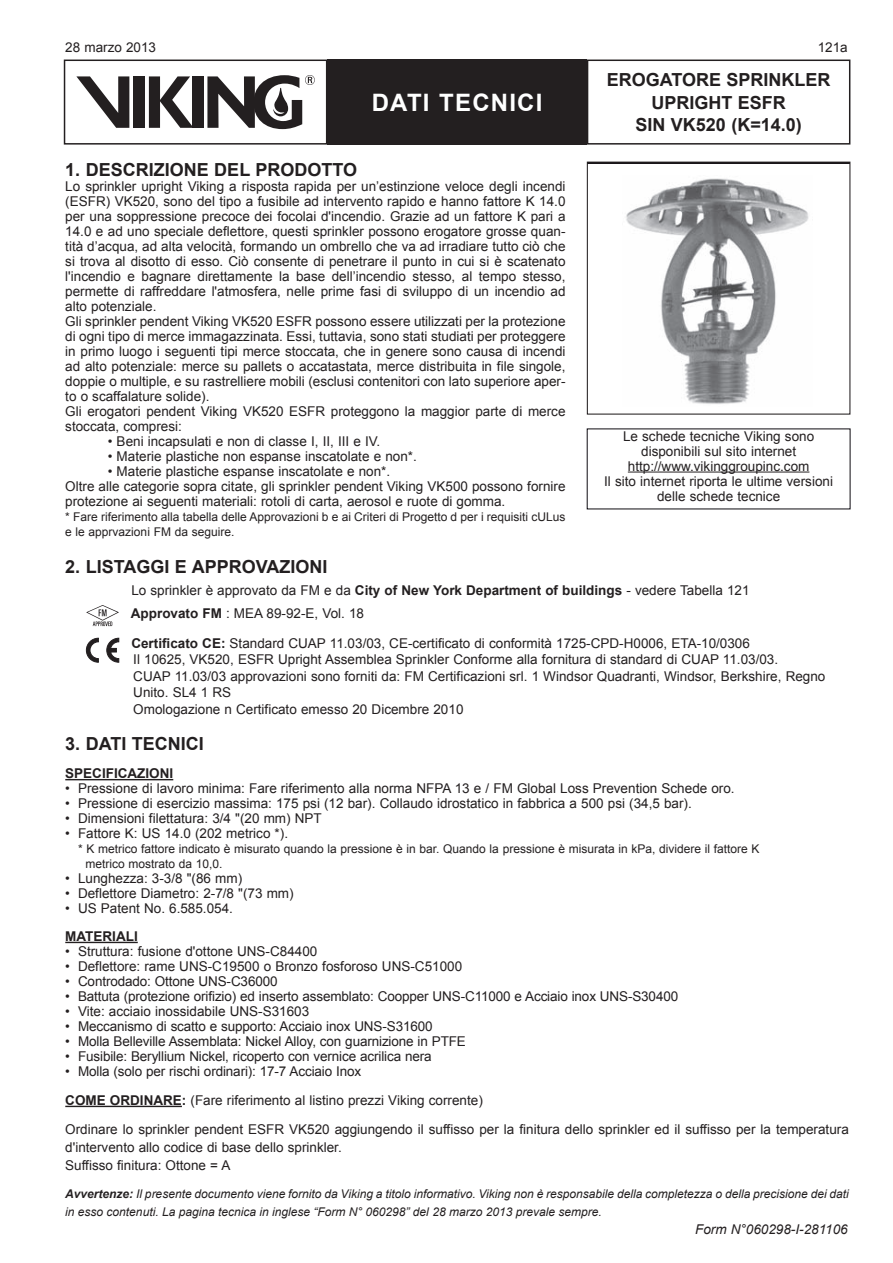
<style>
.page{position:relative;width:893px;height:1263px;background:#fff}
.page>*{position:absolute;margin:0;border:0;box-sizing:border-box;transform-origin:0 0}
.t1{font:700 24px "Arial";letter-spacing:.05em;color:#fff}
.heading_2{font:700 18px/22.5px "Arial";color:#231f20;text-align:center}
.t2{font:700 17.25px "Arial";color:#1a161a}
.body{font:13.5px/15px "Arial";color:#231f20}
.List_Bullet{font:13.5px/16.5px "Arial";color:#231f20}
.Indented_letter{font:13.5px "Arial";color:#231f20}
.heading_2-2{font:13.5px "Arial";color:#231f20}
.heading_2-3{font:700 13.5px "Arial";color:#231f20}
.t3{font:italic 13.5px "Arial";color:#231f20}
.t4{font:italic 12px/18px "Arial";color:#231f20}
.List_Bullet-2{font:12px/15px "Arial";color:#231f20}
.body-2{font:12px/15px "Arial";color:#231f20}
.s1{font-weight:700}
</style>
<div class="page">
<div style="left:587px;top:60px;width:263px;height:85px;border:2px solid #231f20"></div>
<div style="left:327px;top:60px;width:260px;height:85px;background:#231f20"></div>
<div style="left:192px;top:76px;width:11px;height:52px;background:#231f20"></div>
<div style="left:134px;top:76px;width:11px;height:52px;background:#231f20"></div>
<svg style="left:149px;top:76px;width:43px;height:52px"></svg>
<svg style="left:76px;top:76px;width:53px;height:52px"></svg>
<svg style="left:207px;top:75px;width:108px;height:54px"></svg>
<div style="left:64px;top:60px;width:263px;height:85px;border:2px solid #231f20"></div>
<hr style="left:65px;top:779px;width:108px;height:1px;background:#231f20">
<hr style="left:65px;top:942px;width:73px;height:1px;background:#231f20">
<hr style="left:65px;top:1106px;width:117px;height:1px;background:#231f20">
<img style="left:626px;top:178px;width:183px;height:226px">
<div style="left:587px;top:162px;width:263px;height:253px;border:1px solid #231f20"></div>
<hr style="left:628px;top:471px;width:181px;height:1px;background:#231f20">
<svg style="left:86px;top:605px;width:33px;height:21px"></svg>
<svg style="left:86px;top:638px;width:12px;height:24px"></svg>
<svg style="left:107px;top:638px;width:12px;height:24px"></svg>
<p class="body" style="left:65px;top:40px;width:92px">28 marzo 2013</p>
<p class="body" style="left:818px;top:40px;width:32px">121a</p>
<p class="t1" style="left:372px;top:86px;width:172px">DATI TECNICI</p>
<p class="heading_2" style="left:607px;top:69px;width:225px">EROGATORE SPRINKLER<br>UPRIGHT ESFR</p>
<p class="heading_2" style="left:635px;top:114px;width:168px">SIN VK520 (K=14.0)</p>
<p class="heading_2" style="left:65px;top:159px;width:293px">1. DESCRIZIONE DEL PRODOTTO</p>
<p class="body" style="left:65px;top:179px;width:502px;text-align:justify">Lo sprinkler upright Viking a risposta rapida per un’estinzione veloce degli incendi (ESFR) VK520, sono del tipo a fusibile ad intervento rapido e hanno fattore K 14.0 per una soppressione precoce dei focolai d'incendio. Grazie ad un fattore K pari a 14.0 e ad uno speciale deflettore, questi sprinkler possono erogatore grosse quan&shy;tità d’acqua, ad alta velocità, formando un ombrello che va ad irradiare tutto ciò che si trova al disotto di esso. Ciò consente di penetrare il punto in cui si è scatenato l'incendio e bagnare direttamente la base dell’incendio stesso, al tempo stesso, permette di raffreddare l'atmosfera, nelle prime fasi di sviluppo di un incendio ad alto potenziale.</p>
<p class="body" style="left:65px;top:314px;width:502px;text-align:justify">Gli sprinkler pendent Viking VK520 ESFR possono essere utilizzati per la protezione di ogni tipo di merce immagazzinata. Essi, tuttavia, sono stati studiati per proteggere in primo luogo i seguenti tipi merce stoccata, che in genere sono causa di incendi ad alto potenziale: merce su pallets o accatastata, merce distribuita in file singole, doppie o multiple, e su rastrelliere mobili (esclusi contenitori con lato superiore aper&shy;to o scaffalature solide).</p>
<p class="body" style="left:65px;top:404px;width:502px">Gli erogatori pendent Viking VK520 ESFR proteggono la maggior parte di merce stoccata, compresi:</p>
<p class="body" style="left:108px;top:434px;width:274px">• Beni incapsulati e non di classe I, II, III e IV.</p>
<p class="body" style="left:108px;top:449px;width:311px">• Materie plastiche non espanse inscatolate e non*.</p>
<p class="body" style="left:108px;top:464px;width:284px">• Materie plastiche espanse inscatolate e non*.</p>
<p class="body" style="left:65px;top:479px;width:502px">Oltre alle categorie sopra citate, gli sprinkler pendent Viking VK500 possono fornire protezione ai seguenti materiali: rotoli di carta, aerosol e ruote di gomma.</p>
<p class="body-2" style="left:65px;top:510px;width:502px">* Fare riferimento alla tabella delle Approvazioni b e ai Criteri di Progetto d per i requisiti cULus e le apprvazioni FM da seguire.</p>
<p class="heading_2" style="left:65px;top:556px;width:264px">2. LISTAGGI E APPROVAZIONI</p>
<p class="List_Bullet" style="left:131px;top:582px;width:620px">Lo sprinkler è approvato da FM e da <span class="s1">City of New York Department of buildings</span> - vedere Tabella 121</p>
<p class="List_Bullet" style="left:131px;top:605px;width:235px"><span class="s1">Approvato FM</span> : MEA 89-92-E, Vol. 18</p>
<p class="List_Bullet" style="left:131px;top:635px;width:620px"><span class="s1">Certificato CE:</span> Standard CUAP 11.03/03, CE-certificato di conformità 1725-CPD-H0006, ETA-10/0306</p>
<p class="List_Bullet" style="left:133px;top:651px;width:646px">Il 10625, VK520, ESFR Upright Assemblea Sprinkler Conforme alla fornitura di standard di CUAP 11.03/03.</p>
<p class="List_Bullet" style="left:133px;top:668px;width:694px">CUAP 11.03/03 approvazioni sono forniti da: FM Certificazioni srl. 1 Windsor Quadranti, Windsor, Berkshire, Regno<br>Unito. SL4 1 RS</p>
<p class="List_Bullet" style="left:133px;top:701px;width:332px">Omologazione n Certificato emesso 20 Dicembre 2010</p>
<p class="heading_2" style="left:65px;top:733px;width:140px">3. DATI TECNICI</p>
<p class="heading_2-3" style="left:65px;top:764px;width:110px">SPECIFICAZIONI</p>
<p class="List_Bullet" style="left:65px;top:780px;width:671px">• Pressione di lavoro minima: Fare riferimento alla norma NFPA 13 e / FM Global Loss Prevention Schede oro.</p>
<p class="List_Bullet" style="left:65px;top:795px;width:628px">• Pressione di esercizio massima: 175 psi (12 bar). Collaudo idrostatico in fabbrica a 500 psi (34,5 bar).</p>
<p class="List_Bullet" style="left:65px;top:810px;width:258px">• Dimensioni filettatura: 3/4 "(20 mm) NPT</p>
<p class="List_Bullet" style="left:65px;top:825px;width:224px">• Fattore K: US 14.0 (202 metrico *).</p>
<p class="List_Bullet-2" style="left:85px;top:842px;width:676px;text-indent:-7px">* K metrico fattore indicato è misurato quando la pressione è in bar. Quando la pressione è misurata in kPa, dividere il fattore K metrico mostrato da 10,0.</p>
<p class="List_Bullet" style="left:65px;top:870px;width:178px">• Lunghezza: 3-3/8 "(86 mm)</p>
<p class="List_Bullet" style="left:65px;top:885px;width:230px">• Deflettore Diametro: 2-7/8 "(73 mm)</p>
<p class="List_Bullet" style="left:65px;top:900px;width:169px">• US Patent No. 6.585.054.</p>
<p class="heading_2-3" style="left:65px;top:927px;width:74px">MATERIALI</p>
<p class="List_Bullet" style="left:65px;top:943px;width:254px">• Struttura: fusione d'ottone UNS-C84400</p>
<p class="List_Bullet" style="left:65px;top:958px;width:398px">• Deflettore: rame UNS-C19500 o Bronzo fosforoso UNS-C51000</p>
<p class="body" style="left:65px;top:974px;width:214px">• Controdado: Ottone UNS-C36000</p>
<p class="body" style="left:65px;top:989px;width:614px">• Battuta (protezione orifizio) ed inserto assemblato: Coopper UNS-C11000 e Acciaio inox UNS-S30400</p>
<p class="List_Bullet" style="left:65px;top:1003px;width:245px">• Vite: acciaio inossidabile UNS-S31603</p>
<p class="body" style="left:65px;top:1019px;width:369px">• Meccanismo di scatto e supporto: Acciaio inox UNS-S31600</p>
<p class="body" style="left:65px;top:1034px;width:402px">• Molla Belleville Assemblata: Nickel Alloy, con guarnizione in PTFE</p>
<p class="body" style="left:65px;top:1049px;width:368px">• Fusibile: Beryllium Nickel, ricoperto con vernice acrilica nera</p>
<p class="body" style="left:65px;top:1064px;width:297px">• Molla (solo per rischi ordinari): 17-7 Acciaio Inox</p>
<p class="heading_2-2" style="left:65px;top:1091px;width:419px"><span class="s1">COME ORDINARE:</span> (Fare riferimento al listino prezzi Viking corrente)</p>
<p class="body" style="left:65px;top:1120px;width:785px;line-height:18px">Ordinare lo sprinkler pendent ESFR VK520 aggiungendo il suffisso per la finitura dello sprinkler ed il suffisso per la temperatura d'intervento allo codice di base dello sprinkler.</p>
<p class="body" style="left:65px;top:1158px;width:167px">Suffisso finitura: Ottone = A</p>
<p class="t2" style="left:576px;top:425px;width:285px">Sprinkler Upright ESFR SIN VK520</p>
<p class="Indented_letter" style="left:623px;top:427px;width:193px">Le schede tecniche Viking sono</p>
<p class="Indented_letter" style="left:641px;top:442px;width:156px">disponibili sul sito internet</p>
<p class="Indented_letter" style="left:628px;top:457px;width:183px">http://www.vikinggroupinc.com</p>
<p class="Indented_letter" style="left:604px;top:472px;width:230px">Il sito internet riporta le ultime versioni</p>
<p class="Indented_letter" style="left:657px;top:487px;width:125px">delle schede tecnice</p>
<p class="t4" style="left:65px;top:1184px;width:785px"><span class="s1">Avvertenze:</span> Il presente documento viene fornito da Viking a titolo informativo. Viking non è responsabile della completezza o della precisione dei dati in esso contenuti. La pagina tecnica in inglese “Form N° 060298” del 28 marzo 2013 prevale sempre.</p>
<p class="t3" style="left:695px;top:1220px;width:154px">Form N°060298-I-281106</p>
</div>
